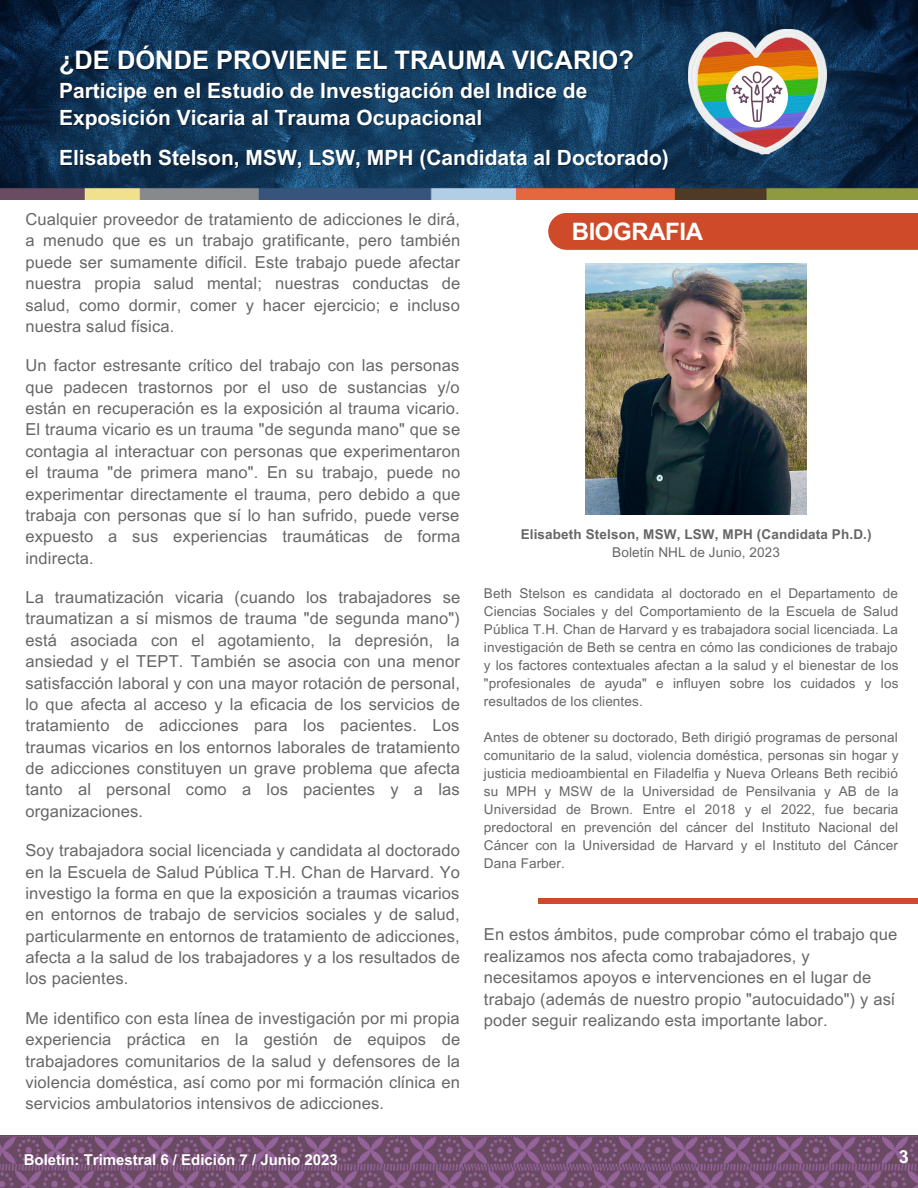
<style>
.page{position:relative;width:918px;height:1188px;background:#fff}
.page>*{position:absolute;margin:0;border:0;box-sizing:border-box;transform-origin:0 0}
.t1{font:700 25.5px "Arial MT Pro";color:#fff}
.t2{font:700 24px "Arial MT Pro";letter-spacing:-.02em;color:#fff}
.t3{font:700 21px/27px "Arial MT Pro";color:#fff}
.t4{font:700 18px "Arial MT Pro";color:#fff}
.t5{font:16.5px/21.3px "Arial MT Pro";letter-spacing:.01em;color:#666;text-align:justify}
.t6{font:700 15px "Arial MT Pro";color:#fff}
.t7{font:13.5px/18px "Arial MT Pro";letter-spacing:.01em;color:#666;text-align:justify}
.t8{font:700 13.5px "Arial MT Pro";letter-spacing:.01em;color:#666}
</style>
<div class="page">
<img style="left:0;top:0;width:918px;height:200px">
<svg style="left:0;top:1135px;width:918px;height:2px;background:#714e6c"></svg>
<img style="left:0;top:1137px;width:918px;height:51px">
<div style="left:548px;top:213px;width:370px;height:37px;background:#ce4a28"></div>
<img style="left:585px;top:263px;width:222px;height:251px">
<div style="left:538px;top:898px;width:380px;height:5px;background:#ce4a27"></div>
<img style="left:688px;top:29px;width:139px;height:125px">
<svg style="left:726px;top:66px;width:62px;height:62px"></svg>
<p class="t1" style="left:59px;top:50px;width:576px">¿DE DÓNDE PROVIENE EL TRAUMA VICARIO?</p>
<p class="t3" style="left:59px;top:80px;width:530px">Participe en el Estudio de Investigación del Indice de<br>Exposición Vicaria al Trauma Ocupacional</p>
<p class="t3" style="left:59px;top:147px;width:611px">Elisabeth Stelson, MSW, LSW, MPH (Candidata al Doctorado)</p>
<p class="t5" style="left:25px;top:211px;width:436px">Cualquier proveedor de tratamiento de adicciones le dirá, a menudo que es un trabajo gratificante, pero también puede ser sumamente difícil. Este trabajo puede afectar nuestra propia salud mental; nuestras conductas de salud, como dormir, comer y hacer ejercicio; e incluso nuestra salud física.</p>
<p class="t5" style="left:25px;top:357px;width:436px">Un factor estresante crítico del trabajo con las personas que padecen trastornos por el uso de sustancias y/o están en recuperación es la exposición al trauma vicario.<br>El trauma vicario es un trauma "de segunda mano" que se contagia al interactuar con personas que experimentaron el trauma "de primera mano". En su trabajo, puede no experimentar directamente el trauma, pero debido a que trabaja con personas que sí lo han sufrido, puede verse expuesto a sus experiencias traumáticas de forma indirecta.</p>
<p class="t5" style="left:25px;top:589px;width:436px">La traumatización vicaria (cuando los trabajadores se traumatizan a sí mismos de trauma "de segunda mano") está asociada con el agotamiento, la depresión, la ansiedad y el TEPT. También se asocia con una menor satisfacción laboral y con una mayor rotación de personal, lo que afecta al acceso y la eficacia de los servicios de tratamiento de adicciones para los pacientes. Los traumas vicarios en los entornos laborales de tratamiento de adicciones constituyen un grave problema que afecta tanto al personal como a los pacientes y a las organizaciones.</p>
<p class="t5" style="left:25px;top:842px;width:436px">Soy trabajadora social licenciada y candidata al doctorado en la Escuela de Salud Pública T.H. Chan de Harvard. Yo investigo la forma en que la exposición a traumas vicarios en entornos de trabajo de servicios sociales y de salud, particularmente en entornos de tratamiento de adicciones, afecta a la salud de los trabajadores y a los resultados de los pacientes.</p>
<p class="t5" style="left:25px;top:1009px;width:436px">Me identifico con esta línea de investigación por mi propia experiencia práctica en la gestión de equipos de trabajadores comunitarios de la salud y defensores de la violencia doméstica, así como por mi formación clínica en servicios ambulatorios intensivos de adicciones.</p>
<p class="t2" style="left:572px;top:223px;width:133px">BIOGRAFIA</p>
<p class="t8" style="left:521px;top:529px;width:352px">Elisabeth Stelson, MSW, LSW, MPH (Candidata Ph.D.)</p>
<p class="t7" style="left:612px;top:545px;width:169px">Boletín NHL de Junio, 2023</p>
<p class="t7" style="left:484px;top:586px;width:416px">Beth Stelson es candidata al doctorado en el Departamento de Ciencias Sociales y del Comportamiento de la Escuela de Salud Pública T.H. Chan de Harvard y es trabajadora social licenciada. La investigación de Beth se centra en cómo las condiciones de trabajo y los factores contextuales afectan a la salud y el bienestar de los "profesionales de ayuda" e influyen sobre los cuidados y los resultados de los clientes.</p>
<p class="t7" style="left:484px;top:730px;width:416px">Antes de obtener su doctorado, Beth dirigió programas de personal comunitario de la salud, violencia doméstica, personas sin hogar y justicia medioambiental en Filadelfia y Nueva Orleans Beth recibió su MPH y MSW de la Universidad de Pensilvania y AB de la Universidad de Brown. Entre el 2018 y el 2022, fue becaria predoctoral en prevención del cáncer del Instituto Nacional del Cáncer con la Universidad de Harvard y el Instituto del Cáncer Dana Farber.</p>
<p class="t5" style="left:484px;top:926px;width:415px;text-align:left">En estos ámbitos, pude comprobar cómo el trabajo que realizamos nos afecta como trabajadores, y necesitamos apoyos e intervenciones en el lugar de trabajo (además de nuestro propio "autocuidado") y así poder seguir realizando esta importante labor.</p>
<p class="t6" style="left:24px;top:1154px;width:316px">Boletín: Trimestral 6 / Edición 7 / Junio 2023</p>
<p class="t4" style="left:899px;top:1150px;width:12px">3</p>
</div>
